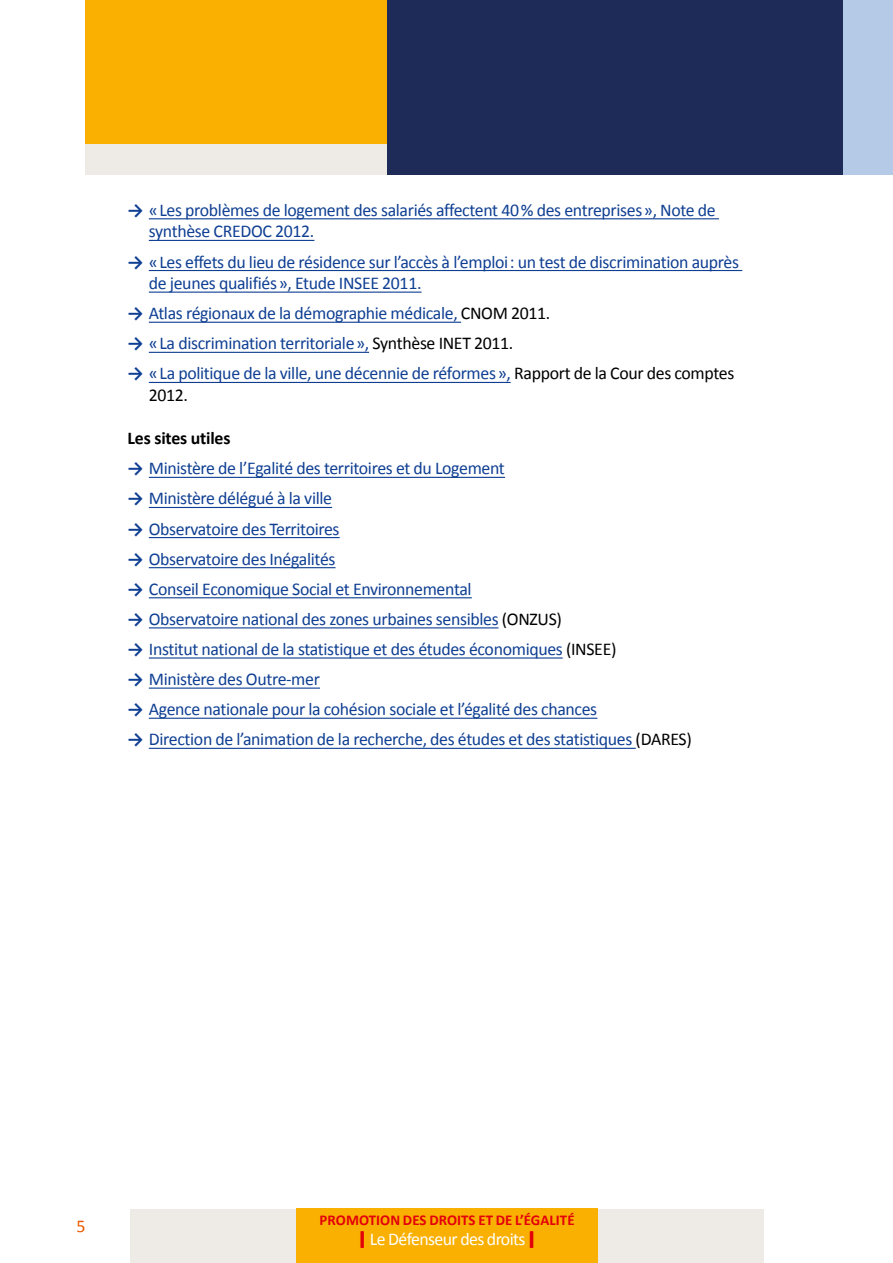
<style>
.page{position:relative;width:893px;height:1263px;background:#fff}
.page>*{position:absolute;margin:0;border:0;box-sizing:border-box;transform-origin:0 0}
.t1{font:18px/21.6px "Calibri";letter-spacing:-.02em;color:#0f3f93}
.t2{font:18px "Calibri";letter-spacing:-.035em;color:#fff}
.t3{font:700 18px "Calibri";color:#000}
.t4{font:18px "Calibri";color:#ea5901}
.t5{font:700 15px "Calibri";letter-spacing:.005em;color:#e3000b}
.s1{font-weight:700}
.s2{color:#000}
.s3{font-weight:700;font-size:27px;color:#e3000b}
</style>
<div class="page">
<div style="left:130px;top:1209px;width:633px;height:54px;background:#eeeae5"></div>
<div style="left:297px;top:1209px;width:301px;height:54px;background:#f9b000"></div>
<div style="left:667px;top:0;width:226px;height:174px;background:#b5cae6"></div>
<div style="left:85px;top:0;width:302px;height:174px;background:#eeeae5"></div>
<div style="left:85px;top:0;width:302px;height:143px;background:#f9b000"></div>
<div style="left:387px;top:0;width:455px;height:174px;background:#1e2b58"></div>
<hr style="left:149px;top:218px;width:570px;height:1px;background:#0f3f93">
<hr style="left:149px;top:240px;width:165px;height:1px;background:#0f3f93">
<hr style="left:149px;top:270px;width:593px;height:1px;background:#0f3f93">
<hr style="left:149px;top:292px;width:273px;height:1px;background:#0f3f93">
<hr style="left:149px;top:322px;width:312px;height:1px;background:#0f3f93">
<hr style="left:149px;top:352px;width:220px;height:1px;background:#0f3f93">
<hr style="left:149px;top:382px;width:362px;height:1px;background:#0f3f93">
<hr style="left:149px;top:477px;width:356px;height:1px;background:#0f3f93">
<hr style="left:149px;top:507px;width:183px;height:1px;background:#0f3f93">
<hr style="left:149px;top:537px;width:191px;height:1px;background:#0f3f93">
<hr style="left:149px;top:567px;width:187px;height:1px;background:#0f3f93">
<hr style="left:149px;top:597px;width:323px;height:1px;background:#0f3f93">
<hr style="left:149px;top:627px;width:349px;height:1px;background:#0f3f93">
<hr style="left:149px;top:657px;width:414px;height:1px;background:#0f3f93">
<hr style="left:149px;top:687px;width:171px;height:2px;background:#0f3f93">
<hr style="left:149px;top:718px;width:448px;height:1px;background:#0f3f93">
<hr style="left:149px;top:748px;width:487px;height:1px;background:#0f3f93">
<p class="t1" style="left:149px;top:198px;width:568px;text-indent:-21px"><span class="s1">→</span> «Les problèmes de logement des salariés affectent 40% des entreprises», Note de synthèse CREDOC 2012.</p>
<p class="t1" style="left:149px;top:250px;width:592px;text-indent:-21px"><span class="s1">→</span> «Les effets du lieu de résidence sur l’accès à l’emploi: un test de discrimination auprès de jeunes qualifiés», Etude INSEE 2011.</p>
<p class="t1" style="left:128px;top:302px;width:424px"><span class="s1">→</span> Atlas régionaux de la démographie médicale, <span class="s2">CNOM 2011.</span></p>
<p class="t1" style="left:128px;top:332px;width:387px"><span class="s1">→</span> «La discrimination territoriale», <span class="s2">Synthèse INET 2011.</span></p>
<p class="t1" style="left:149px;top:362px;width:587px;text-indent:-21px"><span class="s1">→</span> «La politique de la ville, une décennie de réformes», <span class="s2">Rapport de la Cour des comptes<br>2012.</span></p>
<p class="t3" style="left:128px;top:427px;width:104px">LES SITES UTILES</p>
<p class="t1" style="left:128px;top:457px;width:379px"><span class="s1">→</span> Ministère de l’Egalité des territoires et du Logement</p>
<p class="t1" style="left:128px;top:487px;width:206px"><span class="s1">→</span> Ministère délégué à la ville</p>
<p class="t1" style="left:128px;top:517px;width:214px"><span class="s1">→</span> Observatoire des Territoires</p>
<p class="t1" style="left:128px;top:547px;width:209px"><span class="s1">→</span> Observatoire des Inégalités</p>
<p class="t1" style="left:128px;top:577px;width:346px"><span class="s1">→</span> Conseil Economique Social et Environnemental</p>
<p class="t1" style="left:128px;top:607px;width:436px"><span class="s1">→</span> Observatoire national des zones urbaines sensibles <span class="s2">(ONZUS)</span></p>
<p class="t1" style="left:128px;top:637px;width:490px"><span class="s1">→</span> Institut national de la statistique et des études économiques <span class="s2">(INSEE)</span></p>
<p class="t1" style="left:128px;top:667px;width:194px"><span class="s1">→</span> Ministère des Outre-mer</p>
<p class="t1" style="left:128px;top:697px;width:471px"><span class="s1">→</span> Agence nationale pour la cohésion sociale et l’égalité des chances</p>
<p class="t1" style="left:128px;top:728px;width:566px"><span class="s1">→</span> Direction de l’animation de la recherche, des études et des statistiques <span class="s2">(DARES)</span></p>
<p class="t4" style="left:76px;top:1215px;width:11px">5</p>
<p class="t5" style="left:320px;top:1211px;width:256px">PROMOTION DES DROITS ET DE L’ÉGALITÉ</p>
<p class="t2" style="left:359px;top:1227px;width:174px"><span class="s3">I</span> Le Défenseur des droits <span class="s3">I</span></p>
</div>
